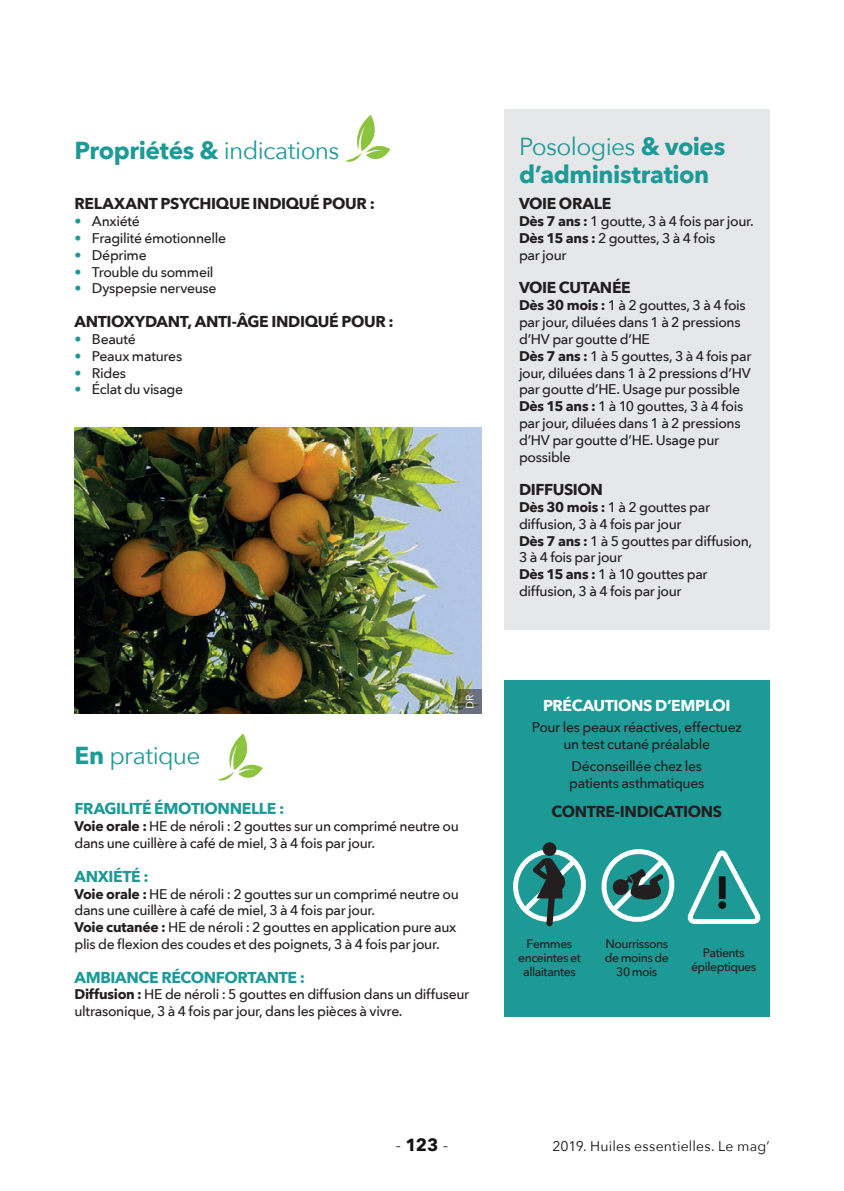
<style>
.page{position:relative;width:844px;height:1191px;background:#fff}
.page>*{position:absolute;margin:0;border:0;box-sizing:border-box;transform-origin:0 0}
.t1{font:700 24.5px/28px "Avenir Next";letter-spacing:-.015em;color:#1d9996}
.t2{font:24.5px "Avenir Next";letter-spacing:-.025em;color:#1d9996}
.t3{font:700 17.5px "Avenir Next";color:#131212}
.t4{font:700 15.75px "Avenir Next";letter-spacing:-.025em;color:#231f20}
.t5{font:700 15.75px "Avenir Next";letter-spacing:-.025em;color:#1d9996}
.t6{font:700 15.75px "Avenir Next";letter-spacing:-.025em;color:#fff}
.t7{font:500 14px/16.8px "Avenir Next";letter-spacing:-.025em;color:#231f20}
.t8{font:14px "Avenir Next";letter-spacing:.015em;color:#131212}
.t9{font:500 12.25px/14px "Avenir Next";letter-spacing:-.04em;color:#231f20;text-align:center}
.t10{font:10.5px "Avenir Next";color:#fff}
.s1{font-weight:400}
.s2{color:#1d9996}
.s3{font-weight:700}
</style>
<div class="page">
<svg style="left:345px;top:115px;width:45px;height:47px"></svg>
<div style="left:504px;top:109px;width:265px;height:520px;background:#e6e7e9"></div>
<svg style="left:218px;top:733px;width:45px;height:48px"></svg>
<div style="left:504px;top:680px;width:265px;height:336px;background:#1d9996"></div>
<svg style="left:689px;top:850px;width:72px;height:74px"></svg>
<svg style="left:513px;top:842px;width:162px;height:84px"></svg>
<img style="left:74px;top:428px;width:407px;height:285px">
<svg style="left:458px;top:689px;width:23px;height:24px"></svg>
<h1 class="t1" style="left:74px;top:137px;width:266px">Propriétés &amp; <span class="s1">indications</span></h1>
<p class="t4" style="left:74px;top:194px;width:302px">RELAXANT PSYCHIQUE INDIQUÉ POUR :</p>
<p class="t7" style="left:74px;top:213px;width:67px"><span class="s2">•</span> Anxiété</p>
<p class="t7" style="left:74px;top:230px;width:153px"><span class="s2">•</span> Fragilité émotionnelle</p>
<p class="t7" style="left:74px;top:247px;width:74px"><span class="s2">•</span> Déprime</p>
<p class="t7" style="left:74px;top:264px;width:140px"><span class="s2">•</span> Trouble du sommeil</p>
<p class="t7" style="left:74px;top:281px;width:144px"><span class="s2">•</span> Dyspepsie nerveuse</p>
<p class="t4" style="left:74px;top:311px;width:321px">ANTIOXYDANT, ANTI-ÂGE INDIQUÉ POUR :</p>
<p class="t7" style="left:74px;top:331px;width:63px"><span class="s2">•</span> Beauté</p>
<p class="t7" style="left:74px;top:348px;width:109px"><span class="s2">•</span> Peaux matures</p>
<p class="t7" style="left:74px;top:365px;width:53px"><span class="s2">•</span> Rides</p>
<p class="t7" style="left:74px;top:381px;width:110px"><span class="s2">•</span> Éclat du visage</p>
<p class="t10" style="left:463px;top:708px;width:15px;rotate:-90deg">DR</p>
<h1 class="t2" style="left:74px;top:739px;width:128px"><span class="s3">En</span> pratique</h1>
<p class="t5" style="left:74px;top:798px;width:211px">FRAGILITÉ ÉMOTIONNELLE :</p>
<p class="t7" style="left:74px;top:818px;width:386px"><span class="s3">Voie orale :</span> HE de néroli : 2 gouttes sur un comprimé neutre ou dans une cuillère à café de miel, 3 à 4 fois par jour.</p>
<p class="t5" style="left:74px;top:866px;width:76px">ANXIÉTÉ :</p>
<p class="t7" style="left:74px;top:885px;width:386px"><span class="s3">Voie orale :</span> HE de néroli : 2 gouttes sur un comprimé neutre ou dans une cuillère à café de miel, 3 à 4 fois par jour.<br><span class="s3">Voie cutanée :</span> HE de néroli : 2 gouttes en application pure aux plis de flexion des coudes et des poignets, 3 à 4 fois par jour.</p>
<p class="t5" style="left:74px;top:966px;width:232px">AMBIANCE RÉCONFORTANTE :</p>
<p class="t7" style="left:74px;top:986px;width:396px"><span class="s3">Diffusion :</span> HE de néroli : 5 gouttes en diffusion dans un diffuseur ultrasonique, 3 à 4 fois par jour, dans les pièces à vivre.</p>
<h1 class="t1" style="left:519px;top:134px;width:208px"><span class="s1">Posologies</span> &amp; voies d’administration</h1>
<p class="t4" style="left:519px;top:194px;width:94px">VOIE ORALE</p>
<p class="t7" style="left:519px;top:213px;width:236px"><span class="s3">Dès 7 ans :</span> 1 goutte, 3 à 4 fois par jour.<br><span class="s3">Dès 15 ans :</span> 2 gouttes, 3 à 4 fois<br>par jour</p>
<p class="t4" style="left:519px;top:278px;width:113px">VOIE CUTANÉE</p>
<p class="t7" style="left:519px;top:297px;width:234px"><span class="s3">Dès 30 mois :</span> 1 à 2 gouttes, 3 à 4 fois par jour, diluées dans 1 à 2 pressions d’HV par goutte d’HE<br><span class="s3">Dès 7 ans :</span> 1 à 5 gouttes, 3 à 4 fois par jour, diluées dans 1 à 2 pressions d’HV par goutte d’HE. Usage pur possible<br><span class="s3">Dès 15 ans :</span> 1 à 10 gouttes, 3 à 4 fois par jour, diluées dans 1 à 2 pressions d’HV par goutte d’HE. Usage pur possible</p>
<p class="t4" style="left:519px;top:479px;width:86px">DIFFUSION</p>
<p class="t7" style="left:519px;top:499px;width:234px"><span class="s3">Dès 30 mois :</span> 1 à 2 gouttes par diffusion, 3 à 4 fois par jour<br><span class="s3">Dès 7 ans :</span> 1 à 5 gouttes par diffusion,<br>3 à 4 fois par jour<br><span class="s3">Dès 15 ans :</span> 1 à 10 gouttes par diffusion, 3 à 4 fois par jour</p>
<p class="t6" style="left:543px;top:695px;width:189px">PRÉCAUTIONS D’EMPLOI</p>
<p class="t7" style="left:531px;top:719px;width:212px;text-align:center">Pour les peaux réactives, effectuez un test cutané préalable</p>
<p class="t7" style="left:569px;top:758px;width:137px">Déconseillée chez les patients asthmatiques</p>
<p class="t4" style="left:551px;top:801px;width:172px">CONTRE-INDICATIONS</p>
<p class="t9" style="left:518px;top:937px;width:64px">Femmes enceintes et allaitantes</p>
<p class="t9" style="left:604px;top:937px;width:65px">Nourrissons de moins de<br>30 mois</p>
<p class="t9" style="left:691px;top:946px;width:67px">Patients épileptiques</p>
<p class="t3" style="left:395px;top:1133px;width:54px"><span class="s1">-</span> 123 <span class="s1">-</span></p>
<p class="t8" style="left:552px;top:1137px;width:218px">2019. Huiles essentielles. Le mag’</p>
</div>
